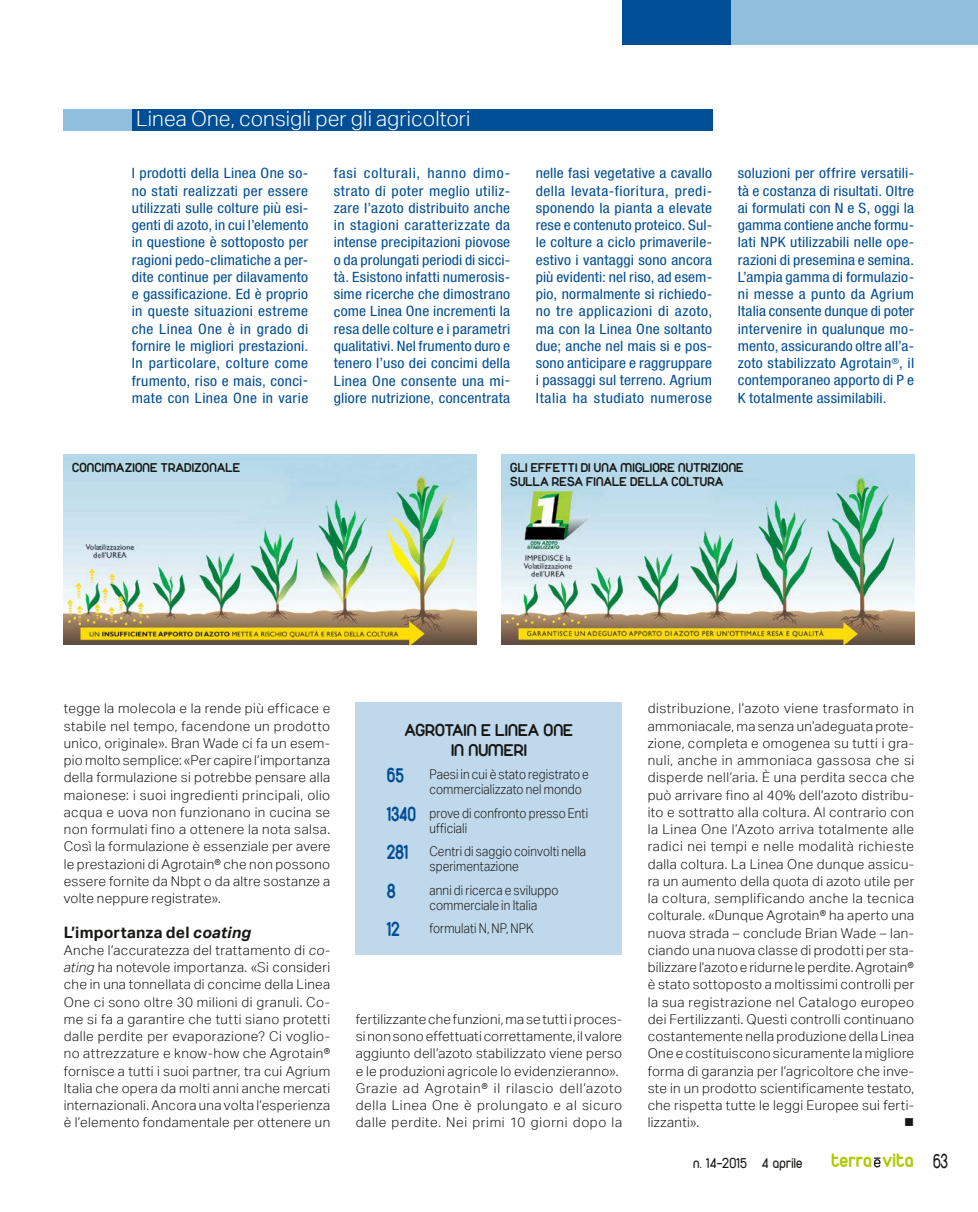
<style>
.page{position:relative;width:978px;height:1212px;background:#fff}
.page>*{position:absolute;margin:0;border:0;box-sizing:border-box;transform-origin:0 0}
.t1{font:300 21px "Aktiv Grotesk";letter-spacing:.005em;color:#fff}
.t2{font:700 21px "Duepuntozero";color:#004e95;scale:.88 1}
.t3{font:700 20.7px "Duepuntozero";letter-spacing:.005em;color:#afca00}
.t4{font:700 18px/19.5px "Duepuntozero";color:#171715;text-align:center}
.t5{font:700 15.75px "Aktiv Grotesk";letter-spacing:.015em;color:#171715}
.t6{font:15px "Duepuntozero";letter-spacing:.015em;color:#171715}
.t7{font:condensed 14.25px/17.2px "Helvetica Neue LT Std";letter-spacing:.02em;color:#004e95;text-align:justify;scale:1.1 1}
.t8{font:300 13.5px/17.2px "Aktiv Grotesk";letter-spacing:.02em;color:#171715;text-align:justify}
.t9{font:300 13.5px/15px "Aktiv Grotesk";letter-spacing:.02em;color:#171715;scale:.88 1}
.t10{font:700 13.5px/14.2px "Duepuntozero";letter-spacing:.015em;color:#171715}
.t11{font:13.5px "Wingdings";color:#171715}
.s1{font-style:italic}
.s2{font-family:"Duepuntozero";font-weight:700;font-size:21px;color:#004e95}
.s3{font-weight:400;font-size:21px;color:#171715}
</style>
<div class="page">
<div style="left:622px;top:0;width:109px;height:45px;background:#004e95"></div>
<div style="left:731px;top:0;width:247px;height:45px;background:#90bfdd"></div>
<svg style="left:874px;top:1157px;width:7px;height:10px"></svg>
<img style="left:64px;top:454px;width:412px;height:190px">
<img style="left:502px;top:454px;width:412px;height:190px">
<div style="left:132px;top:109px;width:580px;height:21px;background:#004e95"></div>
<div style="left:64px;top:109px;width:68px;height:21px;background:#90bfdd"></div>
<div style="left:356px;top:703px;width:266px;height:252px;background:#bfd8eb"></div>
<p class="t1" style="left:136px;top:107px;width:336px">Linea One, consigli per gli agricoltori</p>
<p class="t7" style="left:132px;top:165px;width:162px">I prodotti della Linea One so&shy;no stati realizzati per essere utilizzati sulle colture più esi&shy;genti di azoto, in cui l’elemento in questione è sottoposto per ragioni pedo-climatiche a per&shy;dite continue per dilavamento e gassificazione. Ed è proprio in queste situazioni estreme che Linea One è in grado di fornire le migliori prestazioni.<br>In particolare, colture come frumento, riso e mais, conci&shy;mate con Linea One in varie</p>
<p class="t7" style="left:334px;top:165px;width:162px">fasi colturali, hanno dimo&shy;strato di poter meglio utiliz&shy;zare l’azoto distribuito anche in stagioni caratterizzate da intense precipitazioni piovose o da prolungati periodi di sicci&shy;tà. Esistono infatti numerosis&shy;sime ricerche che dimostrano come Linea One incrementi la resa delle colture e i parametri qualitativi. Nel frumento duro e tenero l’uso dei concimi della Linea One consente una mi&shy;gliore nutrizione, concentrata</p>
<p class="t7" style="left:536px;top:165px;width:162px">nelle fasi vegetative a cavallo della levata-fioritura, predi&shy;sponendo la pianta a elevate rese e contenuto proteico. Sul&shy;le colture a ciclo primaverile&shy;estivo i vantaggi sono ancora più evidenti: nel riso, ad esem&shy;pio, normalmente si richiedo&shy;no tre applicazioni di azoto, ma con la Linea One soltanto due; anche nel mais si e pos&shy;sono anticipare e raggruppare i passaggi sul terreno. Agrium Italia ha studiato numerose</p>
<p class="t7" style="left:738px;top:165px;width:162px">soluzioni per offrire versatili&shy;tà e costanza di risultati. Oltre ai formulati con N e S, oggi la gamma contiene anche formu&shy;lati NPK utilizzabili nelle ope&shy;razioni di presemina e semina.<br>L’ampia gamma di formulazio&shy;ni messe a punto da Agrium Italia consente dunque di poter intervenire in qualunque mo&shy;mento, assicurando oltre all’a&shy;zoto stabilizzato Agrotain<sup>®</sup>, il contemporaneo apporto di P e K totalmente assimilabili.</p>
<p class="t10" style="left:72px;top:460px;width:169px">CONCIMAZIONE TRADIZONALE</p>
<p class="t10" style="left:510px;top:460px;width:235px">GLI EFFETTI DI UNA MIGLIORE NUTRIZIONE<br>SULLA RESA FINALE DELLA COLTURA</p>
<p class="t8" style="left:64px;top:700px;width:268px">tegge la molecola e la rende più efficace e stabile nel tempo, facendone un prodotto unico, originale». Bran Wade ci fa un esem&shy;pio molto semplice: «Per capire l’importanza della formulazione si potrebbe pensare alla maionese: i suoi ingredienti principali, olio acqua e uova non funzionano in cucina se non formulati fino a ottenere la nota salsa.<br>Così la formulazione è essenziale per avere le prestazioni di Agrotain® che non possono essere fornite da Nbpt o da altre sostanze a volte neppure registrate».</p>
<p class="t5" style="left:64px;top:922px;width:189px">L’importanza del <span class="s1">coating</span></p>
<p class="t8" style="left:64px;top:941px;width:268px">Anche l’accuratezza del trattamento di <span class="s1">co&shy;ating</span> ha notevole importanza. «Si consideri che in una tonnellata di concime della Linea One ci sono oltre 30 milioni di granuli. Co&shy;me si fa a garantire che tutti siano protetti dalle perdite per evaporazione? Ci voglio&shy;no attrezzature e know-how che Agrotain® fornisce a tutti i suoi partner, tra cui Agrium Italia che opera da molti anni anche mercati internazionali. Ancora una volta l’esperienza è l’elemento fondamentale per ottenere un</p>
<p class="t4" style="left:405px;top:721px;width:170px">AGROTAIN E LINEA ONE<br>IN NUMERI</p>
<p class="t9" style="left:429px;top:767px;width:183px;text-indent:-43px"><span class="s2">65</span> Paesi in cui è stato registrato e commercializzato nel mondo</p>
<p class="t9" style="left:429px;top:805px;width:182px;text-indent:-43px"><span class="s2">1340</span> prove di confronto presso Enti ufficiali</p>
<p class="t9" style="left:429px;top:844px;width:180px;text-indent:-43px"><span class="s2">281</span> Centri di saggio coinvolti nella sperimentazione</p>
<p class="t2" style="left:387px;top:879px;width:12px">8</p>
<p class="t9" style="left:429px;top:882px;width:148px">anni di ricerca e sviluppo commerciale in Italia</p>
<p class="t2" style="left:387px;top:918px;width:16px">12</p>
<p class="t9" style="left:429px;top:921px;width:120px">formulati N, NP, NPK</p>
<p class="t8" style="left:356px;top:1010px;width:268px;text-align:left">fertilizzante che funzioni, ma se tutti i proces&shy;si non sono effettuati correttamente, il valore aggiunto dell’azoto stabilizzato viene perso e le produzioni agricole lo evidenzieranno».<br>Grazie ad Agrotain® il rilascio dell’azoto della Linea One è prolungato e al sicuro dalle perdite. Nei primi 10 giorni dopo la</p>
<p class="t8" style="left:648px;top:700px;width:268px">distribuzione, l’azoto viene trasformato in ammoniacale, ma senza un’adeguata prote&shy;zione, completa e omogenea su tutti i gra&shy;nuli, anche in ammoniaca gassosa che si disperde nell’aria. È una perdita secca che può arrivare fino al 40% dell’azoto distribu&shy;ito e sottratto alla coltura. Al contrario con la Linea One l’Azoto arriva totalmente alle radici nei tempi e nelle modalità richieste dalla coltura. La Linea One dunque assicu&shy;ra un aumento della quota di azoto utile per la coltura, semplificando anche la tecnica colturale. «Dunque Agrotain® ha aperto una nuova strada – conclude Brian Wade – lan&shy;ciando una nuova classe di prodotti per sta&shy;bilizzare l’azoto e ridurne le perdite. Agrotain® è stato sottoposto a moltissimi controlli per la sua registrazione nel Catalogo europeo dei Fertilizzanti. Questi controlli continuano costantemente nella produzione della Linea One e costituiscono sicuramente la migliore forma di garanzia per l’agricoltore che inve&shy;ste in un prodotto scientificamente testato, che rispetta tutte le leggi Europee sui ferti&shy;lizzanti».</p>
<p class="t11" style="left:904px;top:1115px;width:12px">■</p>
<p class="t6" style="left:693px;top:1155px;width:111px">n. 14-2015 4 aprile</p>
<p class="t3" style="left:831px;top:1149px;width:119px">terra vita <span class="s3">63</span></p>
</div>
